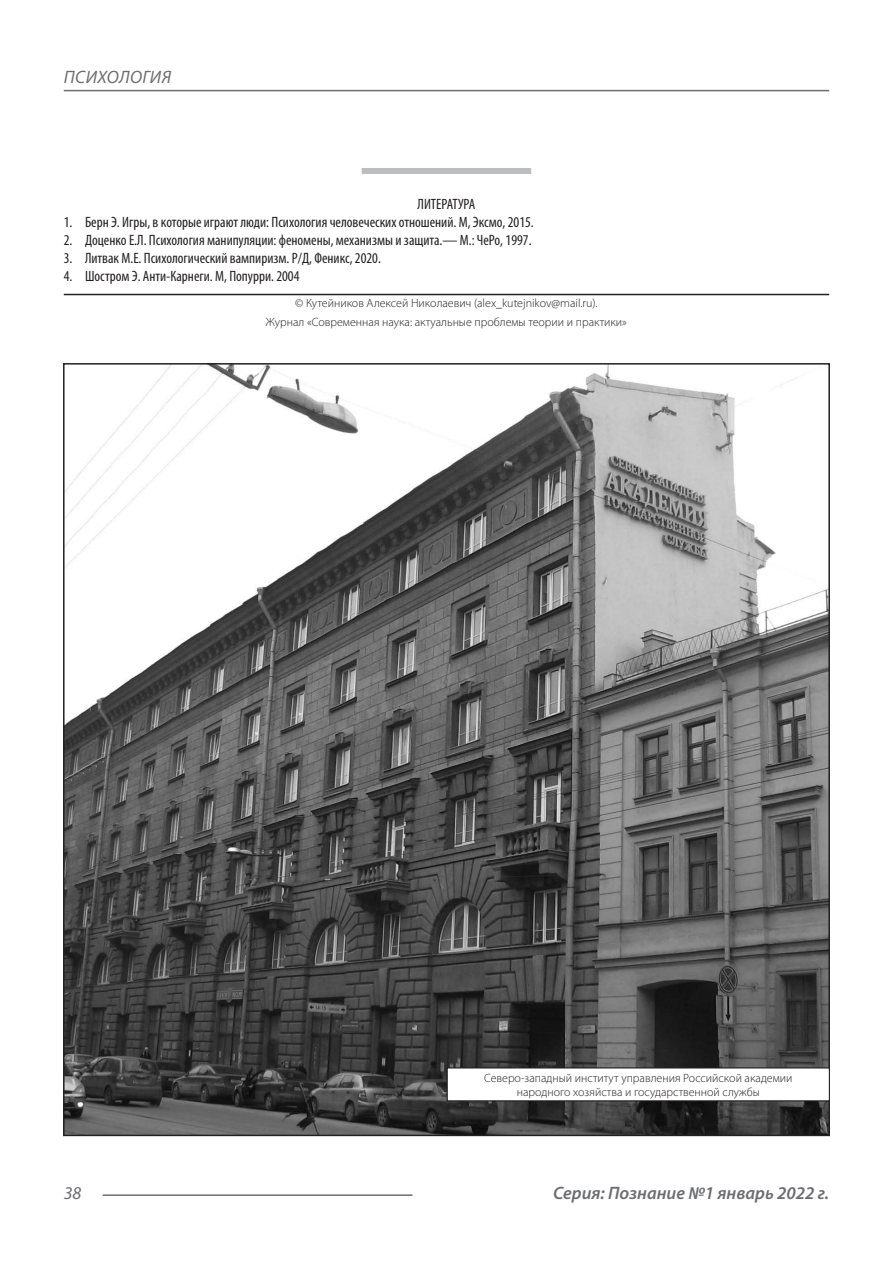
<style>
.page{position:relative;width:893px;height:1263px;background:#fff}
.page>*{position:absolute;margin:0;border:0;box-sizing:border-box;transform-origin:0 0}
.t1{font:italic 600 18px "Myriad Pro";color:#6c6d70}
.t2{font:italic 18px "Myriad Pro";letter-spacing:.02em;color:#6c6d70}
.Библиография_Литерат{font:condensed 15px "Myriad Pro";color:#231f20}
.Автор_копирайт{font:300 12px/14.4px "Myriad Pro";color:#231f20;text-align:center}
</style>
<div class="page">
<hr style="left:103px;top:1194px;width:309px;height:2px;background:#6c6d70">
<hr style="left:64px;top:90px;width:765px;height:1px;background:#6c6d70">
<div style="left:362px;top:168px;width:169px;height:6px;background:#bcbdc0"></div>
<hr style="left:64px;top:294px;width:765px;height:1px;background:#231f20">
<img style="left:66px;top:366px;width:761px;height:767px">
<div style="left:447px;top:1068px;width:382px;height:33px;background:#fff"></div>
<div style="left:447px;top:1067px;width:383px;height:34px;border:1px solid #231f20"></div>
<p class="t2" style="left:64px;top:66px;width:109px">ПСИХОЛОГИЯ</p>
<p class="Библиография_Литерат" style="left:418px;top:195px;width:59px">ЛИТЕРАТУРА</p>
<p class="Библиография_Литерат" style="left:64px;top:213px;width:471px">1. Берн Э. Игры, в которые играют люди: Психология человеческих отношений. М, Эксмо, 2015.</p>
<p class="Библиография_Литерат" style="left:64px;top:231px;width:469px">2. Доценко Е.Л. Психология манипуляции: феномены, механизмы и защита.— М.: ЧеРо, 1997.</p>
<p class="Библиография_Литерат" style="left:64px;top:249px;width:319px">3. Литвак М.Е. Психологический вампиризм. Р/Д, Феникс, 2020.</p>
<p class="Библиография_Литерат" style="left:64px;top:267px;width:237px">4. Шостром Э. Анти-Карнеги. М, Попурри. 2004</p>
<p class="Автор_копирайт" style="left:295px;top:295px;width:304px">© Кутейников Алексей Николаевич (alex_kutejnikov@mail.ru).</p>
<p class="Автор_копирайт" style="left:266px;top:315px;width:363px">Журнал «Современная наука: актуальные проблемы теории и практики»</p>
<p class="Автор_копирайт" style="left:484px;top:1070px;width:310px">Северо-западный институт управления Российской академии народного хозяйства и государственной службы</p>
<p class="t2" style="left:64px;top:1182px;width:19px">38</p>
<p class="t1" style="left:553px;top:1182px;width:278px">Серия: Познание №1 январь 2022 г.</p>
</div>
